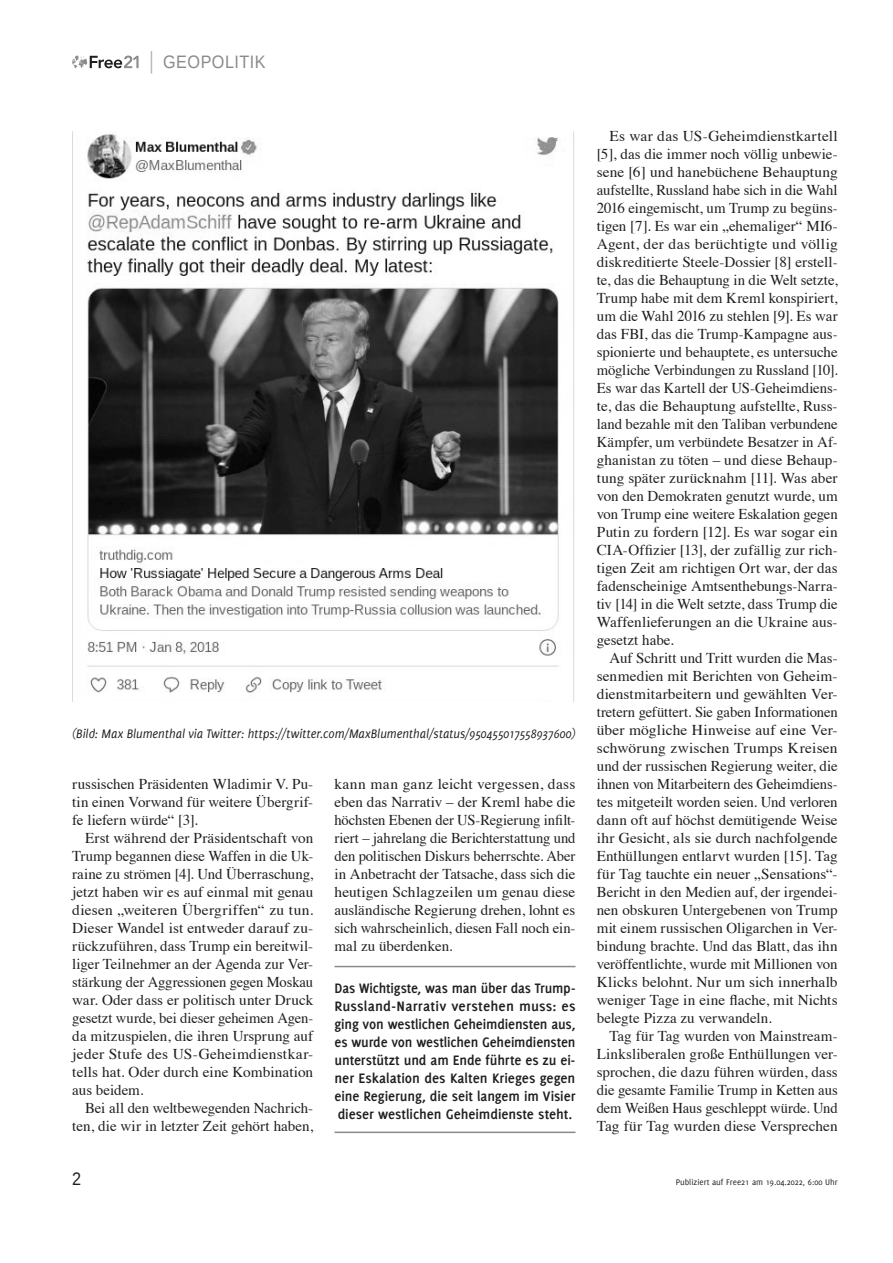
<style>
.page{position:relative;width:893px;height:1263px;background:#fff}
.page>*{position:absolute;margin:0;border:0;box-sizing:border-box;transform-origin:0 0}
.t1{font:18px "Liberation Sans";letter-spacing:.03em;color:#8a8a8a;scale:.9 1}
.t2{font:18px "Liberation Sans";color:#1f1f1f;scale:.9 1}
.t3{font:15px/18px "Times";color:#1f1f1f;text-align:justify}
.t4{font:700 15px/18px "Delicious";letter-spacing:-.005em;color:#1f1f1f;text-align:justify}
.t5{font:italic 13.5px "Delicious";color:#1f1f1f;scale:.96 1}
.t6{font:9px "Delicious";color:#1f1f1f}
</style>
<div class="page">
<svg style="left:72px;top:55px;width:67px;height:13px"></svg>
<svg style="left:151px;top:51px;width:1px;height:23px"></svg>
<hr style="left:334px;top:966px;width:241px;height:1px;background:#8a8a8a">
<hr style="left:334px;top:1131px;width:241px;height:2px;background:#8a8a8a">
<img style="left:72px;top:132px;width:502px;height:570px">
<p class="t1" style="left:163px;top:51px;width:115px">GEOPOLITIK</p>
<p class="t5" style="left:72px;top:726px;width:526px">(Bild: Max Blumenthal via Twitter: https://twitter.com/MaxBlumenthal/status/950455017558937600)</p>
<p class="t3" style="left:72px;top:774px;width:242px">russischen Präsidenten Wladimir V. Pu&shy;tin einen Vorwand für weitere Übergrif&shy;fe liefern würde“ [3].</p>
<p class="t3" style="left:72px;top:828px;width:242px;text-indent:13px">Erst während der Präsidentschaft von Trump begannen diese Waffen in die Uk&shy;raine zu strömen [4]. Und Überraschung, jetzt haben wir es auf einmal mit genau diesen „weiteren Übergriffen“ zu tun.<br>Dieser Wandel ist entweder darauf zu&shy;rückzuführen, dass Trump ein bereitwil&shy;liger Teilnehmer an der Agenda zur Ver&shy;stärkung der Aggressionen gegen Moskau war. Oder dass er politisch unter Druck gesetzt wurde, bei dieser geheimen Agen&shy;da mitzuspielen, die ihren Ursprung auf jeder Stufe des US-Geheimdienstkar&shy;tells hat. Oder durch eine Kombination aus beidem.</p>
<p class="t3" style="left:72px;top:1098px;width:242px;text-align:right">Bei all den weltbewegenden Nachrich&shy;ten, die wir in letzter Zeit gehört haben,</p>
<p class="t3" style="left:334px;top:774px;width:242px">kann man ganz leicht vergessen, dass eben das Narrativ – der Kreml habe die höchsten Ebenen der US-Regierung infilt&shy;riert – jahrelang die Berichterstattung und den politischen Diskurs beherrschte. Aber in Anbetracht der Tatsache, dass sich die heutigen Schlagzeilen um genau diese ausländische Regierung drehen, lohnt es sich wahrscheinlich, diesen Fall noch ein&shy;mal zu überdenken.</p>
<p class="t4" style="left:334px;top:979px;width:242px">Das Wichtigste, was man über das Trump-Russland-Narrativ verstehen muss: es ging von westlichen Geheimdiensten aus, es wurde von westlichen Geheimdiensten unterstützt und am Ende führte es zu ei&shy;ner Eskalation des Kalten Krieges gegen eine Regierung, die seit langem im Visier dieser westlichen Geheimdienste steht.</p>
<p class="t3" style="left:597px;top:126px;width:242px;text-indent:13px">Es war das US-Geheimdienstkartell [5], das die immer noch völlig unbewie&shy;sene [6] und hanebüchene Behauptung aufstellte, Russland habe sich in die Wahl 2016 eingemischt, um Trump zu begüns&shy;tigen [7]. Es war ein „ehemaliger“ MI6- Agent, der das berüchtigte und völlig diskreditierte Steele-Dossier [8] erstell&shy;te, das die Behauptung in die Welt setzte, Trump habe mit dem Kreml konspiriert, um die Wahl 2016 zu stehlen [9]. Es war das FBI, das die Trump-Kampagne aus&shy;spionierte und behauptete, es untersuche mögliche Verbindungen zu Russland [10].<br>Es war das Kartell der US-Geheimdiens&shy;te, das die Behauptung aufstellte, Russ&shy;land bezahle mit den Taliban verbundene Kämpfer, um verbündete Besatzer in Af&shy;ghanistan zu töten – und diese Behaup&shy;tung später zurücknahm [11]. Was aber von den Demokraten genutzt wurde, um von Trump eine weitere Eskalation gegen Putin zu fordern [12]. Es war sogar ein CIA-Offizier [13], der zufällig zur rich&shy;tigen Zeit am richtigen Ort war, der das fadenscheinige Amtsenthebungs-Narra&shy;tiv [14] in die Welt setzte, dass Trump die Waffenlieferungen an die Ukraine aus&shy;gesetzt habe.</p>
<p class="t3" style="left:597px;top:648px;width:242px;text-indent:13px">Auf Schritt und Tritt wurden die Mas&shy;senmedien mit Berichten von Geheim&shy;dienstmitarbeitern und gewählten Ver&shy;tretern gefüttert. Sie gaben Informationen über mögliche Hinweise auf eine Ver&shy;schwörung zwischen Trumps Kreisen und der russischen Regierung weiter, die ihnen von Mitarbeitern des Geheimdiens&shy;tes mitgeteilt worden seien. Und verloren dann oft auf höchst demütigende Weise ihr Gesicht, als sie durch nachfolgende Enthüllungen entlarvt wurden [15]. Tag für Tag tauchte ein neuer „Sensations“- Bericht in den Medien auf, der irgendei&shy;nen obskuren Untergebenen von Trump mit einem russischen Oligarchen in Ver&shy;bindung brachte. Und das Blatt, das ihn veröffentlichte, wurde mit Millionen von Klicks belohnt. Nur um sich innerhalb weniger Tage in eine flache, mit Nichts belegte Pizza zu verwandeln.</p>
<p class="t3" style="left:597px;top:1026px;width:242px;text-indent:13px">Tag für Tag wurden von Mainstream-Linksliberalen große Enthüllungen ver&shy;sprochen, die dazu führen würden, dass die gesamte Familie Trump in Ketten aus dem Weißen Haus geschleppt würde. Und Tag für Tag wurden diese Versprechen</p>
<p class="t2" style="left:72px;top:1168px;width:12px">2</p>
<p class="t6" style="left:676px;top:1177px;width:163px">Publiziert auf Free21 am 19.04.2022, 6:00 Uhr</p>
</div>
